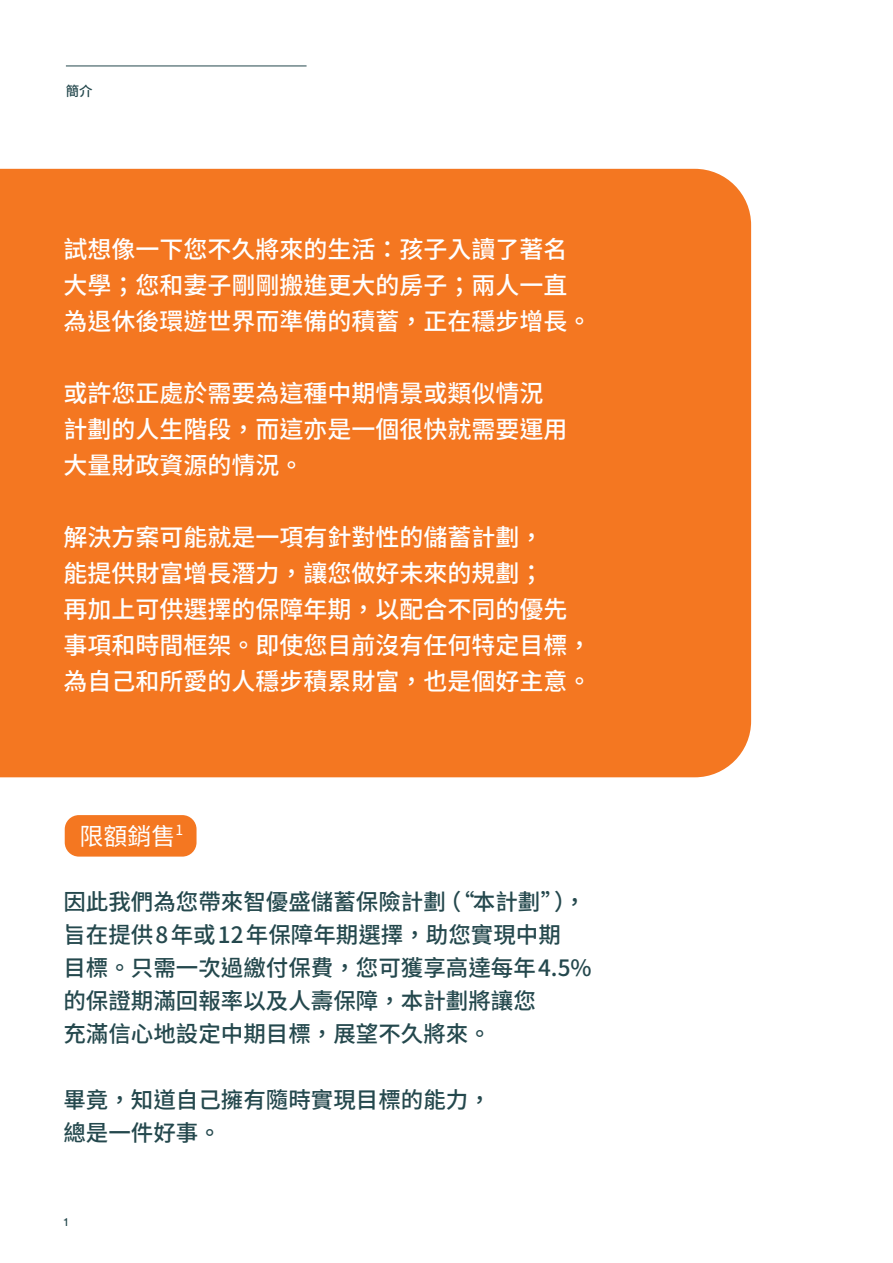
<style>
.page{position:relative;width:893px;height:1263px;background:#fff}
.page>*{position:absolute;margin:0;border:0;box-sizing:border-box;transform-origin:0 0}
.t1{font:500 24px/36px "Noto Sans TC";color:#fff}
.t2{font:24px "Noto Sans TC";color:#fff}
.t3{font:500 22.5px/33px "Noto Sans TC";color:#24484d}
.t4{font:500 13.5px "Noto Sans TC";color:#24484d}
.t5{font:12px "FWD Circular";color:#24484d}
</style>
<div class="page">
<div style="left:0;top:169px;width:751px;height:608px;background:#f47721"></div>
<div style="left:65px;top:815px;width:132px;height:41px;background:#f47721;border-radius:14px"></div>
<hr style="left:66px;top:66px;width:241px;height:1px;background:#24484d">
<p class="t4" style="left:66px;top:83px;width:28px">簡介</p>
<p class="t1" style="left:63px;top:231px;width:529px">試想像一下您不久將來的生活：孩子入讀了著名大學；您和妻子剛剛搬進更大的房子；兩人一直為退休後環遊世界而準備的積蓄，正在穩步增長。</p>
<p class="t1" style="left:63px;top:375px;width:505px">或許您正處於需要為這種中期情景或類似情況計劃的人生階段，而這亦是一個很快就需要運用大量財政資源的情況。</p>
<p class="t1" style="left:63px;top:519px;width:529px">解決方案可能就是一項有針對性的儲蓄計劃，<br>能提供財富增長潛力，讓您做好未來的規劃；<br>再加上可供選擇的保障年期，以配合不同的優先事項和時間框架。即使您目前沒有任何特定目標，為自己和所愛的人穩步積累財富，也是個好主意。</p>
<p class="t2" style="left:80px;top:822px;width:105px">限額銷售<sup>1</sup></p>
<p class="t3" style="left:63px;top:885px;width:530px">因此我們為您帶來智優盛儲蓄保險計劃（“本計劃”），旨在提供8年或12年保障年期選擇，助您實現中期<br>目標。只需一次過繳付保費，您可獲享高達每年4.5%的保證期滿回報率以及人壽保障，本計劃將讓您<br>充滿信心地設定中期目標，展望不久將來。</p>
<p class="t3" style="left:63px;top:1083px;width:429px">畢竟，知道自己擁有隨時實現目標的能力，總是一件好事。</p>
<p class="t5" style="left:64px;top:1214px;width:6px">1</p>
</div>
